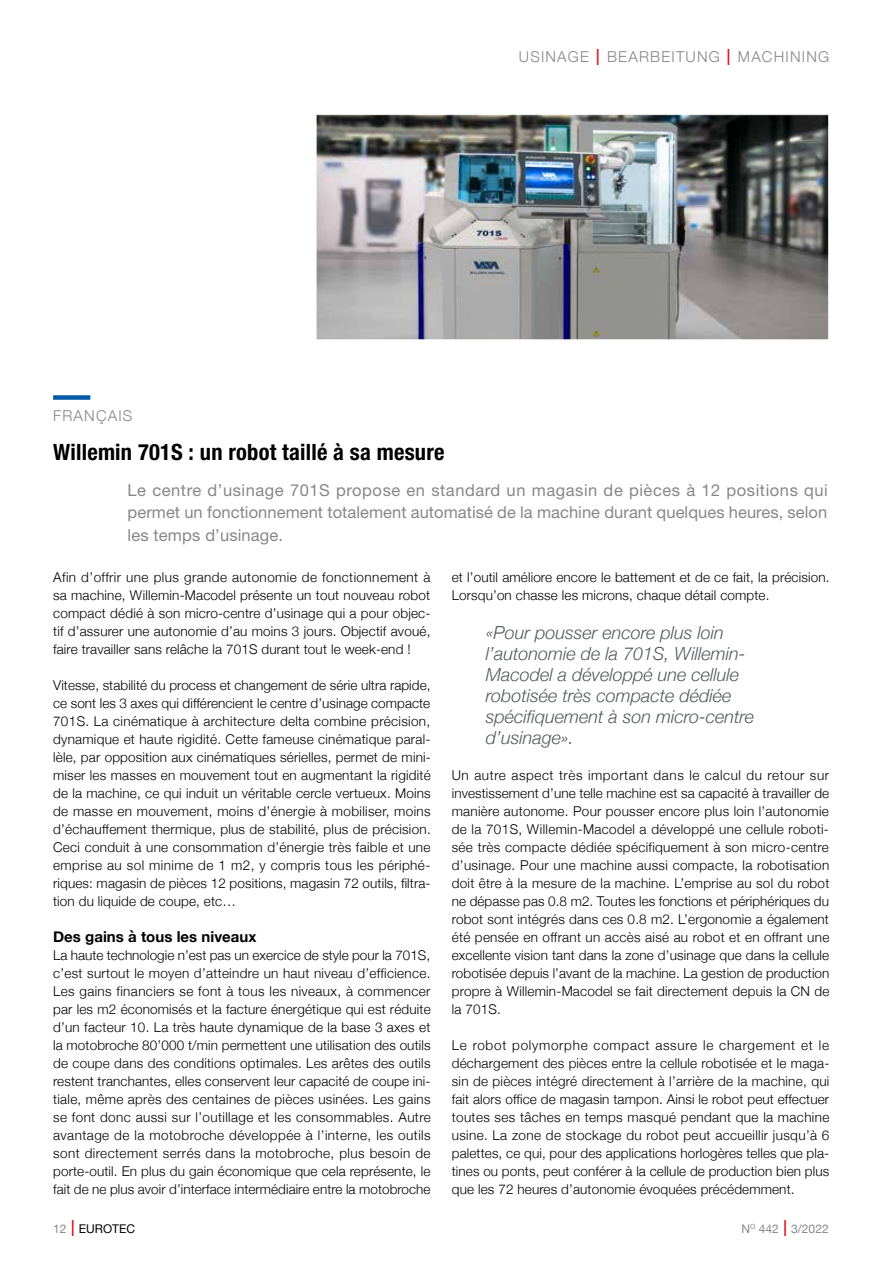
<style>
.page{position:relative;width:893px;height:1263px;background:#fff}
.page>*{position:absolute;margin:0;border:0;box-sizing:border-box;transform-origin:0 0}
.t1{font:700 condensed 22.5px "Helvetica Neue";letter-spacing:.01em;color:#000}
.t2{font:italic 300 18px/21px "Helvetica Neue";color:#54585d}
.t3{font:16.5px/22.5px "Helvetica Neue";letter-spacing:.005em;color:#878787;text-align:justify}
.t4{font:300 15px "Helvetica Neue";letter-spacing:.08em;color:#878787}
.t5{font:700 15px "Helvetica Neue";color:#000}
.t6{font:300 13.5px/18px "Helvetica Neue";letter-spacing:.01em;color:#000;text-align:justify}
.t7{font:12px "Helvetica Neue";color:#878787}
.t8{font:12px "Helvetica Neue";color:#000}
.s1{font-stretch:condensed;font-size:22.5px;color:#e30613}
.s2{color:#878787}
.s3{font-weight:300;font-stretch:condensed;font-size:22.5px;color:#e30613}
</style>
<div class="page">
<div style="left:53px;top:395px;width:37px;height:5px;background:#0059a3"></div>
<img style="left:318px;top:116px;width:509px;height:222px">
<div style="left:316px;top:114px;width:513px;height:226px;border:1px solid #fff"></div>
<p class="t4" style="left:519px;top:44px;width:312px">USINAGE <span class="s1">I</span> BEARBEITUNG <span class="s1">I</span> MACHINING</p>
<p class="t4" style="left:53px;top:404px;width:81px">FRANÇAIS</p>
<h1 class="t1" style="left:53px;top:438px;width:393px">Willemin 701S : un robot taillé à sa mesure</h1>
<p class="t3" style="left:128px;top:478px;width:702px">Le centre d’usinage 701S propose en standard un magasin de pièces à 12 positions qui permet un fonctionnement totalement automatisé de la machine durant quelques heures, selon les temps d’usinage.</p>
<p class="t6" style="left:53px;top:567px;width:379px">Afin d’offrir une plus grande autonomie de fonctionnement à sa machine, Willemin-Macodel présente un tout nouveau robot compact dédié à son micro-centre d’usinage qui a pour objec&shy;tif d’assurer une autonomie d’au moins 3 jours. Objectif avoué, faire travailler sans relâche la 701S durant tout le week-end !</p>
<p class="t6" style="left:53px;top:675px;width:379px">Vitesse, stabilité du process et changement de série ultra rapide, ce sont les 3 axes qui différencient le centre d’usinage compacte 701S. La cinématique à architecture delta combine précision, dynamique et haute rigidité. Cette fameuse cinématique paral&shy;lèle, par opposition aux cinématiques sérielles, permet de mini&shy;miser les masses en mouvement tout en augmentant la rigidité de la machine, ce qui induit un véritable cercle vertueux. Moins de masse en mouvement, moins d’énergie à mobiliser, moins d’échauffement thermique, plus de stabilité, plus de précision.<br>Ceci conduit à une consommation d’énergie très faible et une emprise au sol minime de 1 m2, y compris tous les périphé&shy;riques: magasin de pièces 12 positions, magasin 72 outils, filtra&shy;tion du liquide de coupe, etc…</p>
<p class="t5" style="left:53px;top:925px;width:205px">Des gains à tous les niveaux</p>
<p class="t6" style="left:53px;top:945px;width:379px">La haute technologie n’est pas un exercice de style pour la 701S, c’est surtout le moyen d’atteindre un haut niveau d’efficience.<br>Les gains financiers se font à tous les niveaux, à commencer par les m2 économisés et la facture énergétique qui est réduite d’un facteur 10. La très haute dynamique de la base 3 axes et la motobroche 80’000 t/min permettent une utilisation des outils de coupe dans des conditions optimales. Les arêtes des outils restent tranchantes, elles conservent leur capacité de coupe ini&shy;tiale, même après des centaines de pièces usinées. Les gains se font donc aussi sur l’outillage et les consommables. Autre avantage de la motobroche développée à l’interne, les outils sont directement serrés dans la motobroche, plus besoin de porte-outil. En plus du gain économique que cela représente, le fait de ne plus avoir d’interface intermédiaire entre la motobroche</p>
<p class="t6" style="left:452px;top:567px;width:379px">et l’outil améliore encore le battement et de ce fait, la précision.<br>Lorsqu’on chasse les microns, chaque détail compte.</p>
<h2 class="t2" style="left:486px;top:621px;width:270px">«Pour pousser encore plus loin l’autonomie de la 701S, Willemin-<br>Macodel a développé une cellule robotisée très compacte dédiée spécifiquement à son micro-centre d’usinage».</h2>
<p class="t6" style="left:452px;top:765px;width:379px">Un autre aspect très important dans le calcul du retour sur investissement d’une telle machine est sa capacité à travailler de manière autonome. Pour pousser encore plus loin l’autonomie de la 701S, Willemin-Macodel a développé une cellule roboti&shy;sée très compacte dédiée spécifiquement à son micro-centre d’usinage. Pour une machine aussi compacte, la robotisation doit être à la mesure de la machine. L’emprise au sol du robot ne dépasse pas 0.8 m2. Toutes les fonctions et périphériques du robot sont intégrés dans ces 0.8 m2. L’ergonomie a également été pensée en offrant un accès aisé au robot et en offrant une excellente vision tant dans la zone d’usinage que dans la cellule robotisée depuis l’avant de la machine. La gestion de production propre à Willemin-Macodel se fait directement depuis la CN de la 701S.</p>
<p class="t6" style="left:452px;top:1035px;width:379px">Le robot polymorphe compact assure le chargement et le déchargement des pièces entre la cellule robotisée et le maga&shy;sin de pièces intégré directement à l’arrière de la machine, qui fait alors office de magasin tampon. Ainsi le robot peut effectuer toutes ses tâches en temps masqué pendant que la machine usine. La zone de stockage du robot peut accueillir jusqu’à 6 palettes, ce qui, pour des applications horlogères telles que pla&shy;tines ou ponts, peut conférer à la cellule de production bien plus que les 72 heures d’autonomie évoquées précédemment.</p>
<p class="t8" style="left:53px;top:1220px;width:84px"><span class="s2">12</span> <span class="s3">I</span> EUROTEC</p>
<p class="t7" style="left:741px;top:1220px;width:89px">N<sup>O</sup> 442 <span class="s3">I</span> 3/2022</p>
</div>
